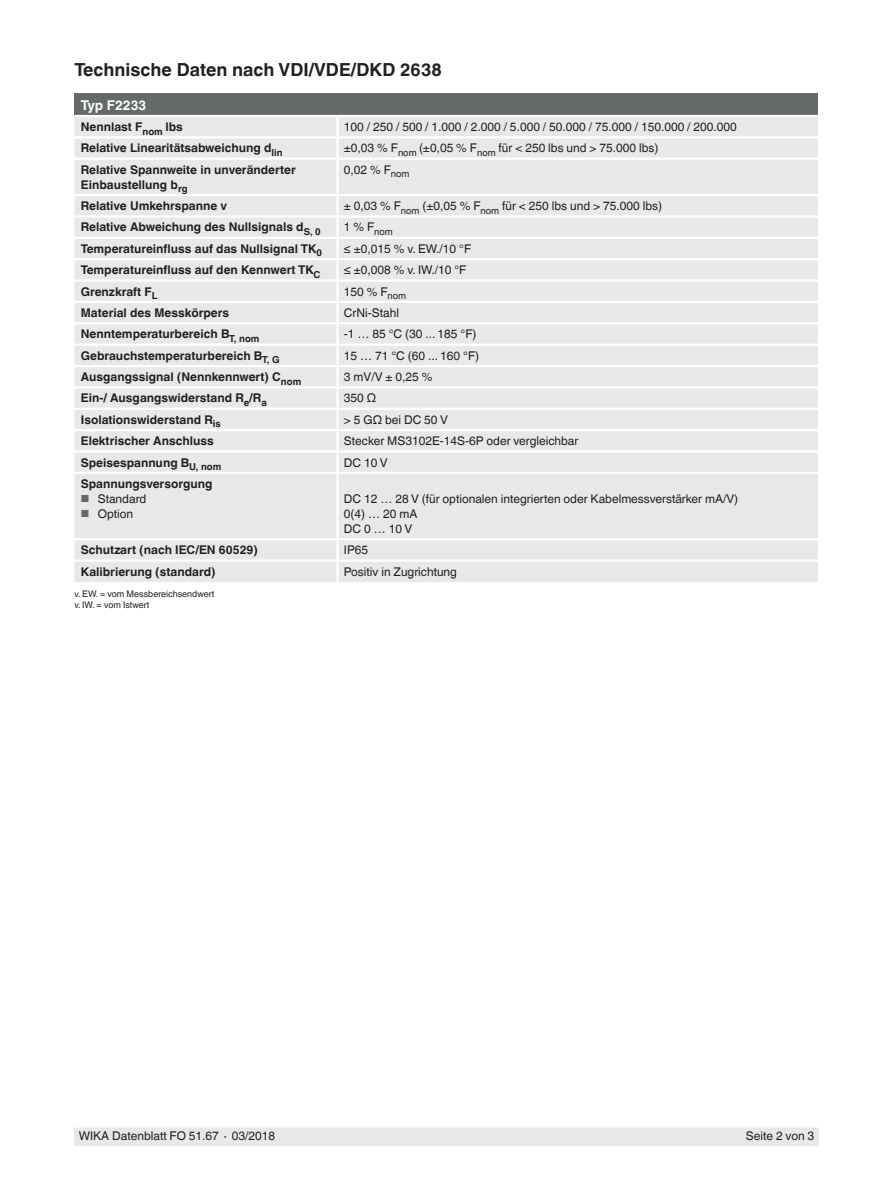
<style>
.page{position:relative;width:893px;height:1188px;background:#fff}
.page>*{position:absolute;margin:0;border:0;box-sizing:border-box;transform-origin:0 0}
.t1{font:700 18px "Helvetica World";color:#231f20}
.t2{font:700 13.5px "Helvetica World";color:#fff}
.t3{font:700 12px/15px "Helvetica World";color:#231f20}
.t4{font:12px/15px "Helvetica World";color:#231f20}
.t5{font:9px/10.5px "Helvetica World";color:#231f20}
.s1{font-size:10.2px;color:#666969}
</style>
<div class="page">
<div style="left:74px;top:1128px;width:745px;height:17px;background:#e7e9e8"></div>
<div style="left:74px;top:94px;width:744px;height:22px;background:#666969"></div>
<div style="left:74px;top:117px;width:744px;height:465px;background:#e7e9e8"></div>
<hr style="left:74px;top:115px;width:264px;height:2px;background:#fff">
<hr style="left:338px;top:115px;width:480px;height:2px;background:#fff">
<hr style="left:336px;top:117px;width:3px;height:19px;background:#fff">
<hr style="left:74px;top:136px;width:264px;height:2px;background:#fff">
<hr style="left:338px;top:136px;width:480px;height:2px;background:#fff">
<hr style="left:336px;top:138px;width:3px;height:20px;background:#fff">
<hr style="left:74px;top:158px;width:264px;height:2px;background:#fff">
<hr style="left:338px;top:158px;width:480px;height:2px;background:#fff">
<hr style="left:336px;top:160px;width:3px;height:34px;background:#fff">
<hr style="left:74px;top:194px;width:264px;height:2px;background:#fff">
<hr style="left:338px;top:194px;width:480px;height:2px;background:#fff">
<hr style="left:336px;top:196px;width:3px;height:19px;background:#fff">
<hr style="left:74px;top:215px;width:264px;height:3px;background:#fff">
<hr style="left:338px;top:215px;width:480px;height:3px;background:#fff">
<hr style="left:336px;top:218px;width:3px;height:19px;background:#fff">
<hr style="left:74px;top:237px;width:264px;height:2px;background:#fff">
<hr style="left:338px;top:237px;width:480px;height:2px;background:#fff">
<hr style="left:336px;top:239px;width:3px;height:19px;background:#fff">
<hr style="left:74px;top:258px;width:264px;height:2px;background:#fff">
<hr style="left:338px;top:258px;width:480px;height:2px;background:#fff">
<hr style="left:336px;top:260px;width:3px;height:19px;background:#fff">
<hr style="left:74px;top:279px;width:264px;height:3px;background:#fff">
<hr style="left:338px;top:279px;width:480px;height:3px;background:#fff">
<hr style="left:336px;top:282px;width:3px;height:19px;background:#fff">
<hr style="left:74px;top:301px;width:264px;height:2px;background:#fff">
<hr style="left:338px;top:301px;width:480px;height:2px;background:#fff">
<hr style="left:336px;top:303px;width:3px;height:19px;background:#fff">
<hr style="left:74px;top:322px;width:264px;height:2px;background:#fff">
<hr style="left:338px;top:322px;width:480px;height:2px;background:#fff">
<hr style="left:336px;top:324px;width:3px;height:20px;background:#fff">
<hr style="left:74px;top:344px;width:264px;height:2px;background:#fff">
<hr style="left:338px;top:344px;width:480px;height:2px;background:#fff">
<hr style="left:336px;top:346px;width:3px;height:19px;background:#fff">
<hr style="left:74px;top:365px;width:264px;height:2px;background:#fff">
<hr style="left:338px;top:365px;width:480px;height:2px;background:#fff">
<hr style="left:336px;top:367px;width:3px;height:19px;background:#fff">
<hr style="left:74px;top:386px;width:264px;height:3px;background:#fff">
<hr style="left:338px;top:386px;width:480px;height:3px;background:#fff">
<hr style="left:336px;top:389px;width:3px;height:19px;background:#fff">
<hr style="left:74px;top:408px;width:264px;height:2px;background:#fff">
<hr style="left:338px;top:408px;width:480px;height:2px;background:#fff">
<hr style="left:336px;top:410px;width:3px;height:19px;background:#fff">
<hr style="left:74px;top:429px;width:264px;height:2px;background:#fff">
<hr style="left:338px;top:429px;width:480px;height:2px;background:#fff">
<hr style="left:336px;top:431px;width:3px;height:19px;background:#fff">
<hr style="left:74px;top:450px;width:264px;height:3px;background:#fff">
<hr style="left:338px;top:450px;width:480px;height:3px;background:#fff">
<hr style="left:336px;top:453px;width:3px;height:19px;background:#fff">
<hr style="left:74px;top:472px;width:264px;height:2px;background:#fff">
<hr style="left:338px;top:472px;width:480px;height:2px;background:#fff">
<hr style="left:336px;top:474px;width:3px;height:64px;background:#fff">
<hr style="left:74px;top:538px;width:264px;height:2px;background:#fff">
<hr style="left:338px;top:538px;width:480px;height:2px;background:#fff">
<hr style="left:336px;top:540px;width:3px;height:20px;background:#fff">
<hr style="left:74px;top:560px;width:264px;height:2px;background:#fff">
<hr style="left:338px;top:560px;width:480px;height:2px;background:#fff">
<hr style="left:336px;top:562px;width:3px;height:20px;background:#fff">
<h1 class="t1" style="left:74px;top:60px;width:369px">Technische Daten nach VDI/VDE/DKD 2638</h1>
<p class="t2" style="left:81px;top:97px;width:67px">Typ F2233</p>
<p class="t3" style="left:81px;top:119px;width:104px">Nennlast F<sub>nom</sub> lbs</p>
<p class="t4" style="left:344px;top:119px;width:394px">100 / 250 / 500 / 1.000 / 2.000 / 5.000 / 50.000 / 75.000 / 150.000 / 200.000</p>
<p class="t3" style="left:81px;top:141px;width:203px">Relative Linearitätsabweichung d<sub>lin</sub></p>
<p class="t4" style="left:344px;top:141px;width:316px">±0,03 % F<sub>nom</sub> (±0,05 % F<sub>nom</sub> für &lt; 250 lbs und &gt; 75.000 lbs)</p>
<p class="t3" style="left:81px;top:162px;width:216px">Relative Spannweite in unveränderter<br>Einbaustellung b<sub>rg</sub></p>
<p class="t4" style="left:344px;top:162px;width:67px">0,02 % F<sub>nom</sub></p>
<p class="t3" style="left:81px;top:198px;width:148px">Relative Umkehrspanne v</p>
<p class="t4" style="left:344px;top:198px;width:320px">± 0,03 % F<sub>nom</sub> (±0,05 % F<sub>nom</sub> für &lt; 250 lbs und &gt; 75.000 lbs)</p>
<p class="t3" style="left:81px;top:220px;width:241px">Relative Abweichung des Nullsignals d<sub>S,</sub> <sub>0</sub></p>
<p class="t4" style="left:344px;top:220px;width:51px">1 % F<sub>nom</sub></p>
<p class="t3" style="left:81px;top:241px;width:243px">Temperatureinfluss auf das Nullsignal TK<sub>0</sub></p>
<p class="t4" style="left:344px;top:241px;width:129px">≤ ±0,015 % v. EW./10 °F</p>
<p class="t3" style="left:81px;top:263px;width:241px">Temperatureinfluss auf den Kennwert TK<sub>C</sub></p>
<p class="t4" style="left:344px;top:263px;width:124px">≤ ±0,008 % v. IW./10 °F</p>
<p class="t3" style="left:81px;top:284px;width:78px">Grenzkraft F<sub>L</sub></p>
<p class="t4" style="left:344px;top:284px;width:64px">150 % F<sub>nom</sub></p>
<p class="t3" style="left:81px;top:305px;width:150px">Material des Messkörpers</p>
<p class="t4" style="left:344px;top:305px;width:57px">CrNi-Stahl</p>
<p class="t3" style="left:81px;top:327px;width:180px">Nenntemperaturbereich B<sub>T,</sub> <sub>nom</sub></p>
<p class="t4" style="left:344px;top:327px;width:134px">-1 … 85 °C (30 ... 185 °F)</p>
<p class="t3" style="left:81px;top:348px;width:200px">Gebrauchstemperaturbereich B<sub>T,</sub> <sub>G</sub></p>
<p class="t4" style="left:344px;top:348px;width:137px">15 … 71 °C (60 ... 160 °F)</p>
<p class="t3" style="left:81px;top:369px;width:222px">Ausgangssignal (Nennkennwert) C<sub>nom</sub></p>
<p class="t4" style="left:344px;top:369px;width:90px">3 mV/V ± 0,25 %</p>
<p class="t3" style="left:81px;top:391px;width:188px">Ein-/ Ausgangswiderstand R<sub>e</sub>/R<sub>a</sub></p>
<p class="t4" style="left:344px;top:391px;width:34px">350 Ω</p>
<p class="t3" style="left:81px;top:412px;width:142px">Isolationswiderstand R<sub>is</sub></p>
<p class="t4" style="left:344px;top:412px;width:105px">&gt; 5 GΩ bei DC 50 V</p>
<p class="t3" style="left:81px;top:434px;width:134px">Elektrischer Anschluss</p>
<p class="t4" style="left:344px;top:434px;width:236px">Stecker MS3102E-14S-6P oder vergleichbar</p>
<p class="t3" style="left:81px;top:455px;width:142px">Speisespannung B<sub>U,</sub> <sub>nom</sub></p>
<p class="t4" style="left:344px;top:455px;width:45px">DC 10 V</p>
<p class="t3" style="left:81px;top:476px;width:133px">Spannungsversorgung</p>
<p class="t4" style="left:81px;top:491px;width:67px"><span class="s1">■</span> Standard</p>
<p class="t4" style="left:81px;top:506px;width:54px"><span class="s1">■</span> Option</p>
<p class="t4" style="left:344px;top:491px;width:396px">DC 12 … 28 V (für optionalen integrierten oder Kabelmessverstärker mA/V)<br>0(4) … 20 mA<br>DC 0 … 10 V</p>
<p class="t3" style="left:81px;top:543px;width:179px">Schutzart (nach IEC/EN 60529)</p>
<p class="t4" style="left:344px;top:543px;width:26px">IP65</p>
<p class="t3" style="left:81px;top:564px;width:136px">Kalibrierung (standard)</p>
<p class="t4" style="left:344px;top:564px;width:114px">Positiv in Zugrichtung</p>
<p class="t5" style="left:74px;top:589px;width:141px">v. EW. = vom Messbereichsendwert v. IW. = vom Istwert</p>
<p class="t4" style="left:79px;top:1129px;width:198px">WIKA Datenblatt FO 51.67 ∙ 03/2018</p>
<p class="t4" style="left:746px;top:1129px;width:70px">Seite 2 von 3</p>
</div>
